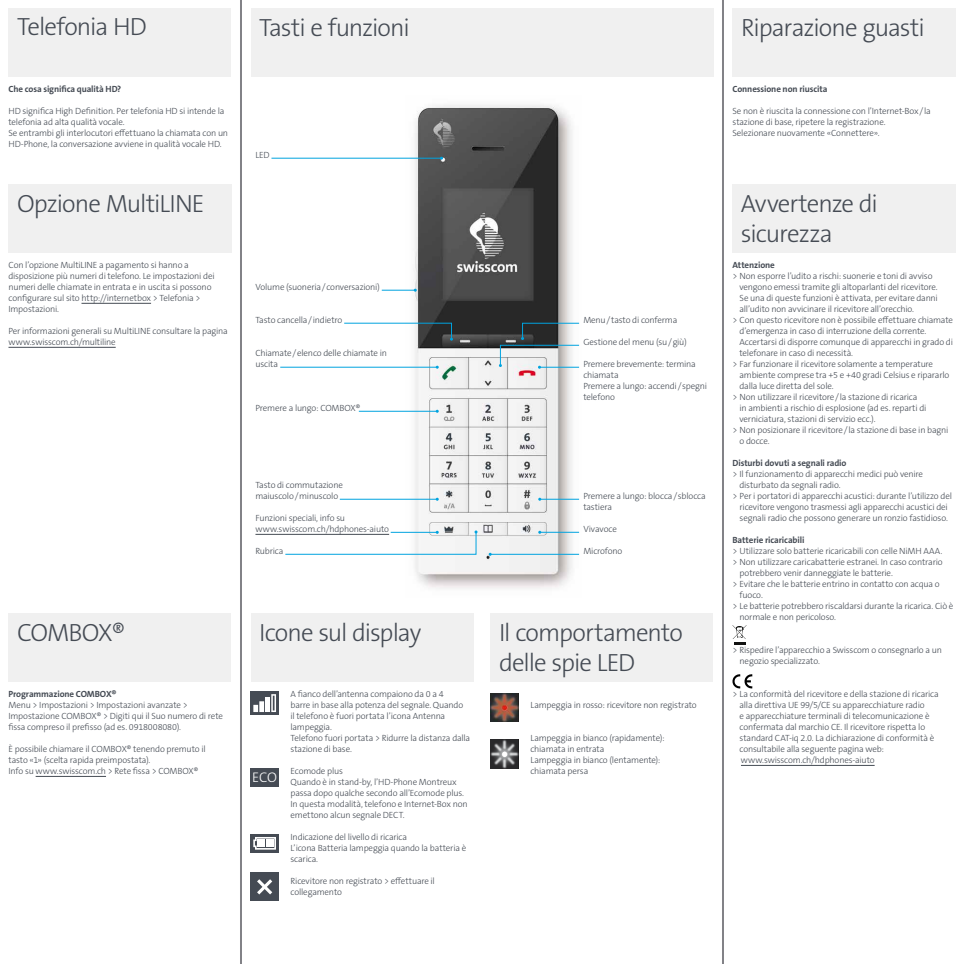
<style>
.page{position:relative;width:964px;height:964px;background:#fff}
.page>*{position:absolute;margin:0;border:0;box-sizing:border-box;transform-origin:0 0}
.t1{font:300 25px/30px "The Sans B W3";letter-spacing:-.04em;color:#454b54}
.t2{font:300 14px "The Sans B W3";color:#fff}
.t3{font:300 9px/11px "The Sans B W3";letter-spacing:-.02em;color:#454b54}
.t4{font:700 9px "The Sans B W7";letter-spacing:-.01em;color:#454b54}
</style>
<div class="page">
<img style="left:406px;top:105px;width:174px;height:484px">
<hr style="left:340px;top:499px;width:97px;height:1px;background:#00a3df">
<hr style="left:359px;top:411px;width:78px;height:1px;background:#00a3df">
<hr style="left:280px;top:367px;width:157px;height:1px;background:#00a3df">
<hr style="left:382px;top:290px;width:33px;height:1px;background:#00a3df">
<hr style="left:271px;top:158px;width:170px;height:1px;background:#00a3df">
<svg style="left:344px;top:322px;width:109px;height:19px"></svg>
<svg style="left:499px;top:322px;width:81px;height:47px"></svg>
<hr style="left:490px;top:554px;width:89px;height:1px;background:#00a3df">
<hr style="left:540px;top:532px;width:39px;height:1px;background:#00a3df">
<svg style="left:285px;top:530px;width:192px;height:25px"></svg>
<hr style="left:540px;top:499px;width:39px;height:1px;background:#00a3df">
<hr style="left:255px;top:534px;width:134px;height:1px;background:#454b54">
<div style="left:250px;top:9px;width:463px;height:68px;background:#f0f0f0"></div>
<hr style="left:81px;top:303px;width:70px;height:1px;background:#454b54">
<hr style="left:9px;top:347px;width:107px;height:1px;background:#454b54">
<hr style="left:36px;top:776px;width:70px;height:1px;background:#454b54">
<div style="left:9px;top:8px;width:222px;height:69px;background:#f0f0f0"></div>
<div style="left:9px;top:185px;width:222px;height:68px;background:#f0f0f0"></div>
<div style="left:9px;top:614px;width:222px;height:68px;background:#f0f0f0"></div>
<div style="left:490px;top:614px;width:223px;height:68px;background:#f0f0f0"></div>
<img style="left:490px;top:693px;width:29px;height:29px">
<img style="left:490px;top:740px;width:29px;height:28px">
<div style="left:250px;top:614px;width:223px;height:68px;background:#f0f0f0"></div>
<div style="left:250px;top:691px;width:29px;height:24px;background:#454b54"></div>
<svg style="left:253px;top:701px;width:11px;height:11px"></svg>
<div style="left:265px;top:698px;width:5px;height:14px;background:#fff"></div>
<svg style="left:271px;top:694px;width:5px;height:18px"></svg>
<div style="left:250px;top:768px;width:29px;height:18px;background:#454b54"></div>
<div style="left:250px;top:834px;width:29px;height:18px;background:#454b54"></div>
<svg style="left:253px;top:837px;width:23px;height:12px"></svg>
<div style="left:250px;top:873px;width:29px;height:28px;background:#454b54"></div>
<svg style="left:257px;top:879px;width:15px;height:15px"></svg>
<hr style="left:741px;top:765px;width:133px;height:1px;background:#454b54">
<div style="left:732px;top:185px;width:223px;height:68px;background:#f0f0f0"></div>
<svg style="left:732px;top:674px;width:20px;height:14px"></svg>
<div style="left:732px;top:9px;width:223px;height:68px;background:#f0f0f0"></div>
<svg style="left:732px;top:625px;width:14px;height:20px"></svg>
<hr style="left:240px;top:0;width:2px;height:964px;background:#828287">
<hr style="left:722px;top:0;width:2px;height:964px;background:#828287">
<h1 class="t1" style="left:17px;top:12px;width:131px">Telefonia HD</h1>
<h1 class="t1" style="left:259px;top:12px;width:152px">Tasti e funzioni</h1>
<p class="t4" style="left:9px;top:83px;width:114px">Che cosa significa qualità HD?</p>
<p class="t3" style="left:9px;top:106px;width:221px">HD significa High Definition. Per telefonia HD si intende la telefonia ad alta qualità vocale.<br>Se entrambi gli interlocutori effettuano la chiamata con un HD-Phone, la conversazione avviene in qualità vocale HD.</p>
<h1 class="t1" style="left:17px;top:188px;width:189px">Opzione MultiLINE</h1>
<p class="t3" style="left:9px;top:260px;width:208px">Con l’opzione MultiLINE a pagamento si hanno a disposizione più numeri di telefono. Le impostazioni dei numeri delle chiamate in entrata e in uscita si possono configurare sul sito http://internetbox &gt; Telefonia &gt; Impostazioni.</p>
<p class="t3" style="left:9px;top:326px;width:221px">Per informazioni generali su MultiLINE consultare la pagina www.swisscom.ch/multiline</p>
<p class="t3" style="left:255px;top:150px;width:16px">LED</p>
<p class="t3" style="left:255px;top:282px;width:126px">Volume (suoneria/conversazioni)</p>
<p class="t3" style="left:255px;top:315px;width:88px">Tasto cancella/indietro</p>
<p class="t3" style="left:255px;top:348px;width:133px">Chiamate/elenco delle chiamate in uscita</p>
<p class="t3" style="left:255px;top:403px;width:106px">Premere a lungo: COMBOX®</p>
<h1 class="t1" style="left:17px;top:617px;width:110px">COMBOX®</h1>
<p class="t4" style="left:9px;top:688px;width:109px">Programmazione COMBOX®</p>
<p class="t3" style="left:9px;top:700px;width:216px">Menu &gt; Impostazioni &gt; Impostazioni avanzate &gt;<br>Impostazione COMBOX® &gt; Digiti qui il Suo numero di rete fissa compreso il prefisso (ad es. 0918008080).</p>
<p class="t3" style="left:9px;top:744px;width:199px">È possibile chiamare il COMBOX® tenendo premuto il tasto «1» (scelta rapida preimpostata).<br>Info su www.swisscom.ch &gt; Rete fissa &gt; COMBOX®</p>
<p class="t3" style="left:255px;top:480px;width:89px">Tasto di commutazione maiuscolo/minuscolo</p>
<p class="t3" style="left:255px;top:513px;width:135px">Funzioni speciali, info su www.swisscom.ch/hdphones-aiuto</p>
<p class="t3" style="left:255px;top:546px;width:30px">Rubrica</p>
<h1 class="t1" style="left:259px;top:617px;width:164px">Icone sul display</h1>
<h2 class="t2" style="left:252px;top:768px;width:27px">ECO</h2>
<p class="t3" style="left:290px;top:689px;width:181px">A fianco dell’antenna compaiono da 0 a 4<br>barre in base alla potenza del segnale. Quando<br>il telefono è fuori portata l’icona Antenna lampeggia.<br>Telefono fuori portata &gt; Ridurre la distanza dalla stazione di base.</p>
<p class="t3" style="left:290px;top:766px;width:179px">Ecomode plus<br>Quando è in stand-by, l’HD-Phone Montreux passa dopo qualche secondo all’Ecomode plus.<br>In questa modalità, telefono e Internet-Box non emettono alcun segnale DECT.</p>
<p class="t3" style="left:290px;top:832px;width:177px">Indicazione del livello di ricarica<br>L’icona Batteria lampeggia quando la batteria è scarica.</p>
<p class="t3" style="left:290px;top:876px;width:146px">Ricevitore non registrato &gt; effettuare il collegamento</p>
<p class="t3" style="left:583px;top:315px;width:96px">Menu/tasto di conferma</p>
<p class="t3" style="left:583px;top:337px;width:105px">Gestione del menu (su/giù)</p>
<p class="t3" style="left:583px;top:359px;width:125px">Premere brevemente: termina chiamata<br>Premere a lungo: accendi/spegni telefono</p>
<p class="t3" style="left:583px;top:491px;width:124px">Premere a lungo: blocca/sblocca tastiera</p>
<p class="t3" style="left:583px;top:524px;width:35px">Vivavoce</p>
<p class="t3" style="left:583px;top:546px;width:41px">Microfono</p>
<h1 class="t1" style="left:499px;top:617px;width:185px">Il comportamento delle spie LED</h1>
<p class="t3" style="left:530px;top:700px;width:168px">Lampeggia in rosso: ricevitore non registrato</p>
<p class="t3" style="left:530px;top:733px;width:136px">Lampeggia in bianco (rapidamente): chiamata in entrata<br>Lampeggia in bianco (lentamente): chiamata persa</p>
<h1 class="t1" style="left:741px;top:12px;width:185px">Riparazione guasti</h1>
<p class="t4" style="left:732px;top:83px;width:97px">Connessione non riuscita</p>
<p class="t3" style="left:732px;top:106px;width:200px">Se non è riuscita la connessione con l’Internet-Box/la stazione di base, ripetere la registrazione.<br>Selezionare nuovamente «Connettere».</p>
<h1 class="t1" style="left:741px;top:188px;width:138px">Avvertenze di sicurezza</h1>
<p class="t4" style="left:732px;top:259px;width:44px">Attenzione</p>
<p class="t3" style="left:732px;top:271px;width:202px">&gt; Non esporre l’udito a rischi: suonerie e toni di avviso</p>
<p class="t3" style="left:739px;top:282px;width:200px">vengono emessi tramite gli altoparlanti del ricevitore.</p>
<p class="t3" style="left:739px;top:293px;width:200px">Se una di queste funzioni è attivata, per evitare danni</p>
<p class="t3" style="left:739px;top:304px;width:176px">all’udito non avvicinare il ricevitore all’orecchio.</p>
<p class="t3" style="left:732px;top:315px;width:222px">&gt; Con questo ricevitore non è possibile effettuare chiamate</p>
<p class="t3" style="left:739px;top:326px;width:188px">d’emergenza in caso di interruzione della corrente.</p>
<p class="t3" style="left:739px;top:337px;width:215px">Accertarsi di disporre comunque di apparecchi in grado di</p>
<p class="t3" style="left:739px;top:348px;width:115px">telefonare in caso di necessità.</p>
<p class="t3" style="left:732px;top:359px;width:202px">&gt; Far funzionare il ricevitore solamente a temperature</p>
<p class="t3" style="left:739px;top:370px;width:211px">ambiente comprese tra +5 e +40 gradi Celsius e ripararlo</p>
<p class="t3" style="left:739px;top:381px;width:96px">dalla luce diretta del sole.</p>
<p class="t3" style="left:732px;top:392px;width:187px">&gt; Non utilizzare il ricevitore/la stazione di ricarica</p>
<p class="t3" style="left:739px;top:403px;width:188px">in ambienti a rischio di esplosione (ad es. reparti di</p>
<p class="t3" style="left:739px;top:414px;width:138px">verniciatura, stazioni di servizio ecc.).</p>
<p class="t3" style="left:732px;top:425px;width:217px">&gt; Non posizionare il ricevitore/la stazione di base in bagni</p>
<p class="t3" style="left:739px;top:436px;width:32px">o docce.</p>
<p class="t4" style="left:732px;top:457px;width:116px">Disturbi dovuti a segnali radio</p>
<p class="t3" style="left:732px;top:469px;width:192px">&gt; Il funzionamento di apparecchi medici può venire</p>
<p class="t3" style="left:739px;top:480px;width:103px">disturbato da segnali radio.</p>
<p class="t3" style="left:732px;top:491px;width:221px">&gt; Per i portatori di apparecchi acustici: durante l’utilizzo del</p>
<p class="t3" style="left:739px;top:502px;width:210px">ricevitore vengono trasmessi agli apparecchi acustici dei</p>
<p class="t3" style="left:739px;top:513px;width:210px">segnali radio che possono generare un ronzio fastidioso.</p>
<p class="t4" style="left:732px;top:534px;width:73px">Batterie ricaricabili</p>
<p class="t3" style="left:732px;top:546px;width:211px">&gt; Utilizzare solo batterie ricaricabili con celle NiMH AAA.</p>
<p class="t3" style="left:732px;top:557px;width:212px">&gt; Non utilizzare caricabatterie estranei. In caso contrario</p>
<p class="t3" style="left:739px;top:568px;width:155px">potrebbero venir danneggiate le batterie.</p>
<p class="t3" style="left:732px;top:579px;width:209px">&gt; Evitare che le batterie entrino in contatto con acqua o</p>
<p class="t3" style="left:739px;top:590px;width:25px">fuoco.</p>
<p class="t3" style="left:732px;top:601px;width:222px">&gt; Le batterie potrebbero riscaldarsi durante la ricarica. Ciò è</p>
<p class="t3" style="left:739px;top:612px;width:98px">normale e non pericoloso.</p>
<p class="t3" style="left:739px;top:645px;width:204px;text-indent:-7px">&gt; Rispedire l’apparecchio a Swisscom o consegnarlo a un negozio specializzato.</p>
<p class="t3" style="left:739px;top:689px;width:201px;text-indent:-7px">&gt; La conformità del ricevitore e della stazione di ricarica alla direttiva UE 99/5/CE su apparecchiature radio<br>e apparecchiature terminali di telecomunicazione è confermata dal marchio CE. Il ricevitore rispetta lo standard CAT-iq 2.0. La dichiarazione di conformità è consultabile alla seguente pagina web: www.swisscom.ch/hdphones-aiuto</p>
</div>
